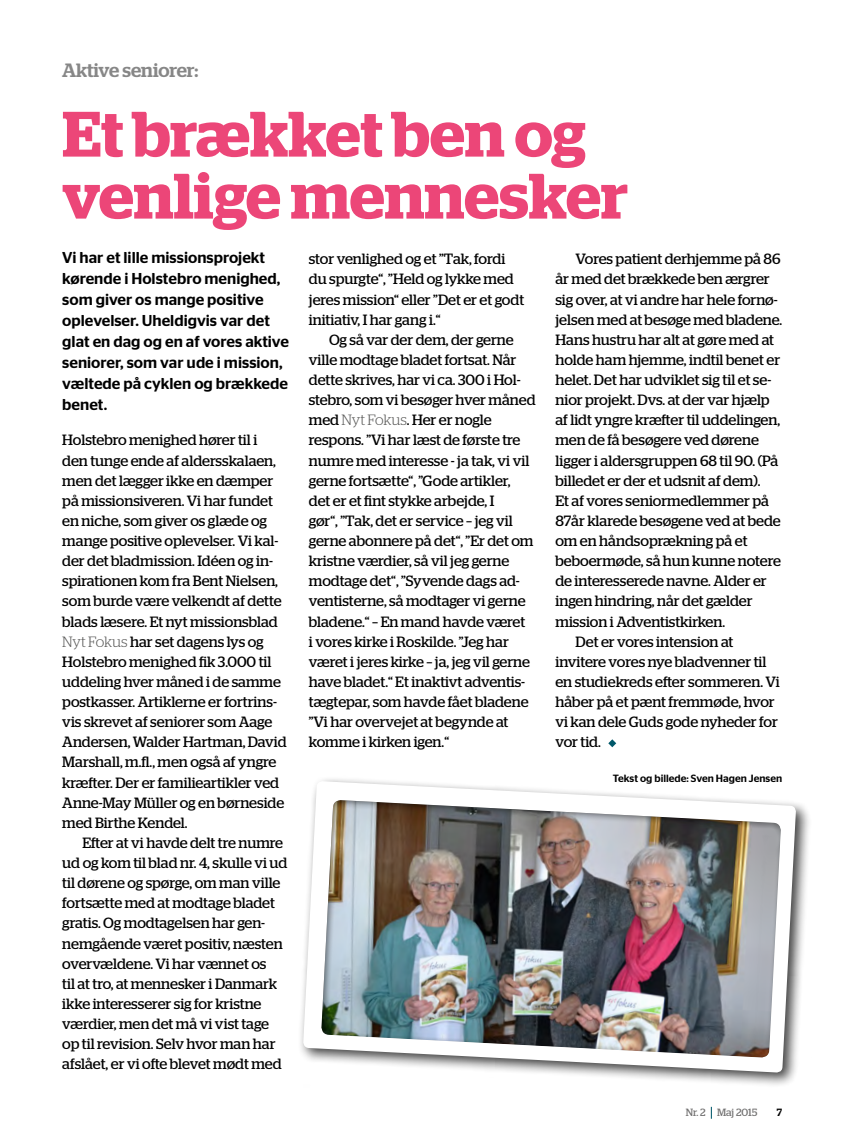
<style>
.page{position:relative;width:844px;height:1141px;background:#fff}
.page>*{position:absolute;margin:0;border:0;box-sizing:border-box;transform-origin:0 0}
.t1{font:600 64.05px/61.9px "Stag";color:#ec4678}
.t2{font:500 19.25px "Stag";color:#878787}
.t3{font:500 15.75px/21px "Stag Sans";color:#000}
.t4{font:14.88px/20.1px "Stag";color:#000}
.t5{font:500 10.5px "Stag Sans";color:#000}
.t6{font:10.5px "Stag";color:#706f6f}
.t7{font:500 10.5px "Stag";color:#000}
.s1{font-weight:300;color:#575756}
</style>
<div class="page">
<svg style="left:710px;top:1107px;width:1px;height:12px"></svg>
<svg style="left:608px;top:739px;width:8px;height:8px"></svg>
<div style="left:297px;top:775px;width:514px;height:313px;background:#000;opacity:.75"></div>
<svg style="left:303px;top:781px;width:493px;height:292px"></svg>
<img style="left:304px;top:786px;width:492px;height:274px">
<p class="t2" style="left:62px;top:59px;width:138px">Aktive seniorer:</p>
<h1 class="t1" style="left:62px;top:103px;width:567px">Et brækket ben og venlige mennesker</h1>
<p class="t3" style="left:62px;top:247px;width:228px">Vi har et lille missionsprojekt kørende i Holstebro menighed, som giver os mange positive oplevelser. Uheldigvis var det glat en dag og en af vores aktive seniorer, som var ude i mission, væltede på cyklen og brækkede benet.</p>
<p class="t4" style="left:62px;top:430px;width:226px">Holstebro menighed hører til i<br>den tunge ende af aldersskalaen, men det lægger ikke en dæmper på missionsiveren. Vi har fundet en niche, som giver os glæde og mange positive oplevelser. Vi kal&shy;der det bladmission. Idéen og in&shy;spirationen kom fra Bent Nielsen, som burde være velkendt af dette blads læsere. Et nyt missionsblad<br><span class="s1">Nyt Fokus</span> har set dagens lys og<br>Holstebro menighed fik 3.000 til uddeling hver måned i de samme postkasser. Artiklerne er fortrins&shy;vis skrevet af seniorer som Aage<br>Andersen, Walder Hartman, David<br>Marshall, m.fl., men også af yngre kræfter. Der er familieartikler ved<br>Anne-May Müller og en børneside med Birthe Kendel.</p>
<p class="t4" style="left:62px;top:832px;width:227px;text-indent:20px">Efter at vi havde delt tre numre ud og kom til blad nr. 4, skulle vi ud til dørene og spørge, om man ville fortsætte med at modtage bladet gratis. Og modtagelsen har gen&shy;nemgående været positiv, næsten overvældene. Vi har vænnet os<br>til at tro, at mennesker i Danmark ikke interesserer sig for kristne værdier, men det må vi vist tage op til revision. Selv hvor man har afslået, er vi ofte blevet mødt med</p>
<p class="t4" style="left:309px;top:249px;width:217px">stor venlighed og et ”Tak, fordi du spurgte“, ”Held og lykke med jeres mission“ eller ”Det er et godt initiativ, I har gang i.“</p>
<p class="t4" style="left:309px;top:329px;width:228px;text-indent:20px">Og så var der dem, der gerne ville modtage bladet fortsat. Når dette skrives, har vi ca. 300 i Hol&shy;stebro, som vi besøger hver måned med <span class="s1">Nyt Fokus</span>. Her er nogle respons. ”Vi har læst de første tre numre med interesse - ja tak, vi vil gerne fortsætte“, ”Gode artikler, det er et fint stykke arbejde, I<br>gør“, ”Tak, det er service – jeg vil gerne abonnere på det“, ”Er det om kristne værdier, så vil jeg gerne modtage det“, ”Syvende dags ad&shy;ventisterne, så modtager vi gerne bladene.“ – En mand havde været<br>i vores kirke i Roskilde. ”Jeg har været i jeres kirke – ja, jeg vil gerne have bladet.“ Et inaktivt adventis&shy;tægtepar, som havde fået bladene ”Vi har overvejet at begynde at komme i kirken igen.“</p>
<p class="t4" style="left:575px;top:249px;width:206px">Vores patient derhjemme på 86</p>
<p class="t4" style="left:555px;top:269px;width:216px">år med det brækkede ben ærgrer</p>
<p class="t4" style="left:555px;top:289px;width:224px">sig over, at vi andre har hele fornø-</p>
<p class="t4" style="left:555px;top:309px;width:228px">jelsen med at besøge med bladene.</p>
<p class="t4" style="left:555px;top:329px;width:220px">Hans hustru har alt at gøre med at</p>
<p class="t4" style="left:555px;top:349px;width:226px">holde ham hjemme, indtil benet er</p>
<p class="t4" style="left:555px;top:370px;width:217px">helet. Det har udviklet sig til et se-</p>
<p class="t4" style="left:555px;top:390px;width:216px">nior projekt. Dvs. at der var hjælp</p>
<p class="t4" style="left:555px;top:410px;width:226px">af lidt yngre kræfter til uddelingen,</p>
<p class="t4" style="left:555px;top:430px;width:205px">men de få besøgere ved dørene</p>
<p class="t4" style="left:555px;top:450px;width:224px">ligger i aldersgruppen 68 til 90. (På</p>
<p class="t4" style="left:555px;top:470px;width:206px">billedet er der et udsnit af dem).</p>
<p class="t4" style="left:555px;top:490px;width:215px">Et af vores seniormedlemmer på</p>
<p class="t4" style="left:555px;top:510px;width:227px">87år klarede besøgene ved at bede</p>
<p class="t4" style="left:555px;top:531px;width:194px">om en håndsoprækning på et</p>
<p class="t4" style="left:555px;top:551px;width:227px">beboermøde, så hun kunne notere</p>
<p class="t4" style="left:555px;top:571px;width:213px">de interesserede navne. Alder er</p>
<p class="t4" style="left:555px;top:591px;width:198px">ingen hindring, når det gælder</p>
<p class="t4" style="left:555px;top:611px;width:171px">mission i Adventistkirken.</p>
<p class="t4" style="left:575px;top:631px;width:159px">Det er vores intension at</p>
<p class="t4" style="left:555px;top:651px;width:212px">invitere vores nye bladvenner til</p>
<p class="t4" style="left:555px;top:671px;width:226px">en studiekreds efter sommeren. Vi</p>
<p class="t4" style="left:555px;top:692px;width:221px">håber på et pænt fremmøde, hvor</p>
<p class="t4" style="left:555px;top:712px;width:224px">vi kan dele Guds gode nyheder for</p>
<p class="t4" style="left:555px;top:732px;width:47px">vor tid.</p>
<p class="t5" style="left:612px;top:772px;width:171px">Tekst og billede: Sven Hagen Jensen</p>
<p class="t6" style="left:685px;top:1106px;width:73px">Nr. 2 Maj 2015</p>
<p class="t7" style="left:776px;top:1106px;width:7px">7</p>
</div>
